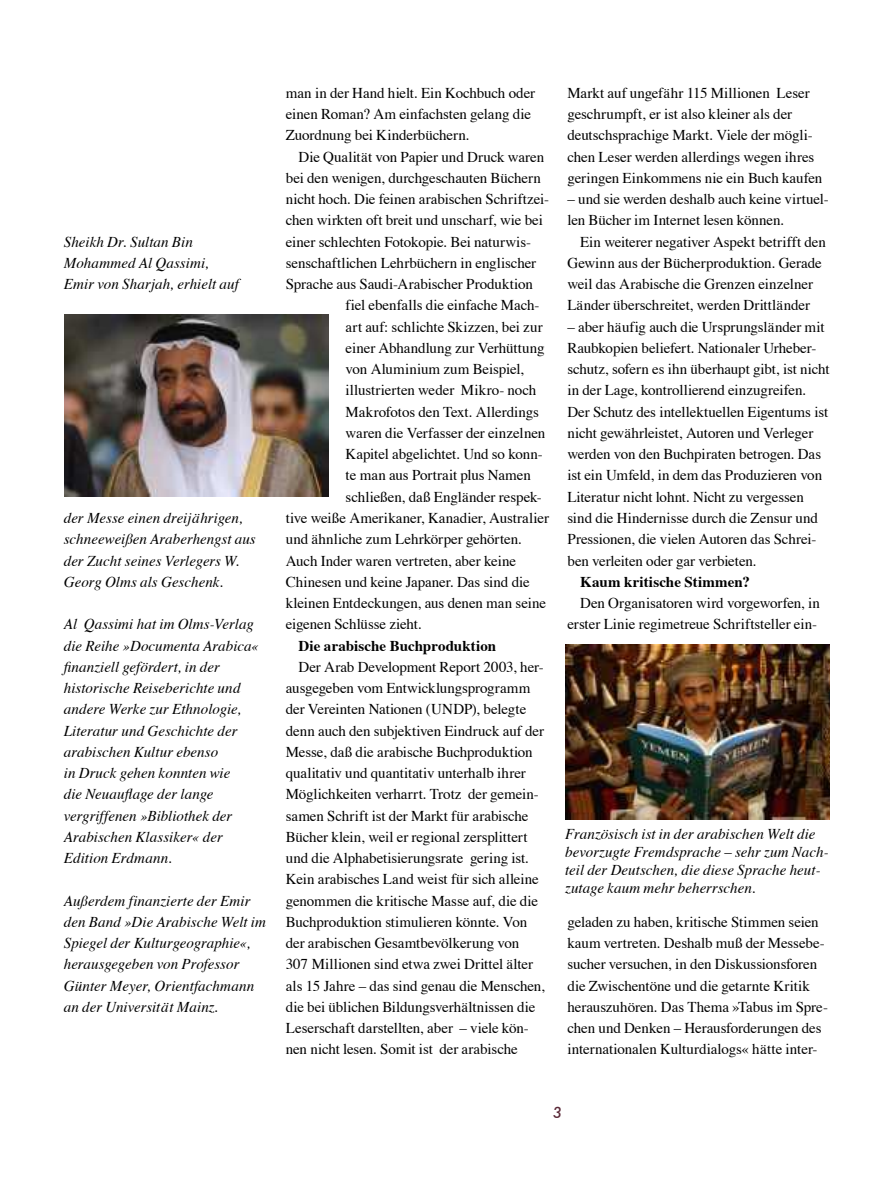
<style>
.page{position:relative;width:893px;height:1191px;background:#fff}
.page>*{position:absolute;margin:0;border:0;box-sizing:border-box;transform-origin:0 0}
.t1{font:15px/21.3px "Times";letter-spacing:-.005em;color:#000}
.t2{font:italic 15px/21.3px "Times";color:#000}
.t3{font:700 15px "Times";letter-spacing:.005em;color:#000}
.t4{font:italic 500 15px "Futura";color:#5a2837}
</style>
<div class="page">
<img style="left:64px;top:314px;width:265px;height:183px">
<img style="left:565px;top:644px;width:265px;height:175px">
<p class="t2" style="left:64px;top:232px;width:177px">Sheikh Dr. Sultan Bin<br>Mohammed Al Qassimi,<br>Emir von Sharjah, erhielt auf</p>
<p class="t2" style="left:64px;top:508px;width:194px">der Messe einen dreijährigen, schneeweißen Araberhengst aus der Zucht seines Verlegers W.<br>Georg Olms als Geschenk.</p>
<p class="t2" style="left:64px;top:614px;width:197px">Al Qassimi hat im Olms-Verlag die Reihe »Documenta Arabica« finanziell gefördert, in der historische Reiseberichte und andere Werke zur Ethnologie,<br>Literatur und Geschichte der arabischen Kultur ebenso<br>in Druck gehen konnten wie<br>die Neuauflage der lange vergriffenen »Bibliothek der<br>Arabischen Klassiker« der<br>Edition Erdmann.</p>
<p class="t2" style="left:64px;top:891px;width:204px">Außerdem finanzierte der Emir den Band »Die Arabische Welt im<br>Spiegel der Kulturgeographie«, herausgegeben von Professor<br>Günter Meyer, Orientfachmann an der Universität Mainz.</p>
<p class="t1" style="left:286px;top:83px;width:251px">man in der Hand hielt. Ein Kochbuch oder einen Roman? Am einfachsten gelang die<br>Zuordnung bei Kinderbüchern.</p>
<p class="t1" style="left:286px;top:147px;width:265px;text-indent:13px">Die Qualität von Papier und Druck waren bei den wenigen, durchgeschauten Büchern nicht hoch. Die feinen arabischen Schriftzei&shy;chen wirkten oft breit und unscharf, wie bei einer schlechten Fotokopie. Bei naturwis&shy;senschaftlichen Lehrbüchern in englischer Sprache aus Saudi-Arabischer Produktion</p>
<p class="t1" style="left:346px;top:295px;width:195px">fiel ebenfalls die einfache Mach-</p>
<p class="t1" style="left:346px;top:317px;width:199px">art auf: schlichte Skizzen, bei zur</p>
<p class="t1" style="left:346px;top:338px;width:200px">einer Abhandlung zur Verhüttung</p>
<p class="t1" style="left:346px;top:359px;width:180px">von Aluminium zum Beispiel,</p>
<p class="t1" style="left:346px;top:381px;width:192px">illustrierten weder Mikro- noch</p>
<p class="t1" style="left:346px;top:402px;width:195px">Makrofotos den Text. Allerdings</p>
<p class="t1" style="left:346px;top:423px;width:201px">waren die Verfasser der einzelnen</p>
<p class="t1" style="left:346px;top:444px;width:199px">Kapitel abgelichtet. Und so konn-</p>
<p class="t1" style="left:346px;top:466px;width:187px">te man aus Portrait plus Namen</p>
<p class="t1" style="left:346px;top:487px;width:198px">schließen, daß Engländer respek-</p>
<p class="t1" style="left:286px;top:508px;width:265px">tive weiße Amerikaner, Kanadier, Australier</p>
<p class="t1" style="left:286px;top:529px;width:238px">und ähnliche zum Lehrkörper gehörten.</p>
<p class="t1" style="left:286px;top:551px;width:232px">Auch Inder waren vertreten, aber keine</p>
<p class="t1" style="left:286px;top:572px;width:246px">Chinesen und keine Japaner. Das sind die</p>
<p class="t1" style="left:286px;top:593px;width:262px">kleinen Entdeckungen, aus denen man seine</p>
<p class="t1" style="left:286px;top:614px;width:138px">eigenen Schlüsse zieht.</p>
<p class="t3" style="left:298px;top:635px;width:199px">Die arabische Buchproduktion</p>
<p class="t1" style="left:286px;top:657px;width:261px;text-indent:13px">Der Arab Development Report 2003, her&shy;ausgegeben vom Entwicklungsprogramm der Vereinten Nationen (UNDP), belegte denn auch den subjektiven Eindruck auf der Messe, daß die arabische Buchproduktion qualitativ und quantitativ unterhalb ihrer Möglichkeiten verharrt. Trotz der gemein&shy;samen Schrift ist der Markt für arabische Bücher klein, weil er regional zersplittert und die Alphabetisierungsrate gering ist.<br>Kein arabisches Land weist für sich alleine genommen die kritische Masse auf, die die Buchproduktion stimulieren könnte. Von der arabischen Gesamtbevölkerung von 307 Millionen sind etwa zwei Drittel älter als 15 Jahre – das sind genau die Menschen, die bei üblichen Bildungsverhältnissen die Leserschaft darstellten, aber – viele kön&shy;nen nicht lesen. Somit ist der arabische</p>
<p class="t1" style="left:567px;top:83px;width:256px">Markt auf ungefähr 115 Millionen Leser geschrumpft, er ist also kleiner als der deutschsprachige Markt. Viele der mögli&shy;chen Leser werden allerdings wegen ihres geringen Einkommens nie ein Buch kaufen</p>
<p class="t1" style="left:567px;top:189px;width:263px">– und sie werden deshalb auch keine virtuel&shy;len Bücher im Internet lesen können.</p>
<p class="t1" style="left:567px;top:232px;width:260px;text-indent:13px">Ein weiterer negativer Aspekt betrifft den Gewinn aus der Bücherproduktion. Gerade weil das Arabische die Grenzen einzelner Länder überschreitet, werden Drittländer</p>
<p class="t1" style="left:567px;top:317px;width:264px">– aber häufig auch die Ursprungsländer mit Raubkopien beliefert. Nationaler Urheber&shy;schutz, sofern es ihn überhaupt gibt, ist nicht in der Lage, kontrollierend einzugreifen.<br>Der Schutz des intellektuellen Eigentums ist nicht gewährleistet, Autoren und Verleger werden von den Buchpiraten betrogen. Das ist ein Umfeld, in dem das Produzieren von Literatur nicht lohnt. Nicht zu vergessen sind die Hindernisse durch die Zensur und Pressionen, die vielen Autoren das Schrei&shy;ben verleiten oder gar verbieten.</p>
<p class="t3" style="left:580px;top:571px;width:171px">Kaum kritische Stimmen?</p>
<p class="t1" style="left:567px;top:593px;width:254px;text-align:right">Den Organisatoren wird vorgeworfen, in erster Linie regimetreue Schriftsteller ein-</p>
<p class="t2" style="left:565px;top:826px;width:265px;line-height:18px">Französisch ist in der arabischen Welt die bevorzugte Fremdsprache – sehr zum Nach&shy;teil der Deutschen, die diese Sprache heut&shy;zutage kaum mehr beherrschen.</p>
<p class="t1" style="left:567px;top:912px;width:262px">geladen zu haben, kritische Stimmen seien kaum vertreten. Deshalb muß der Messebe&shy;sucher versuchen, in den Diskussionsforen die Zwischentöne und die getarnte Kritik herauszuhören. Das Thema »Tabus im Spre&shy;chen und Denken – Herausforderungen des internationalen Kulturdialogs« hätte inter-</p>
<p class="t4" style="left:553px;top:1102px;width:11px">3</p>
</div>
